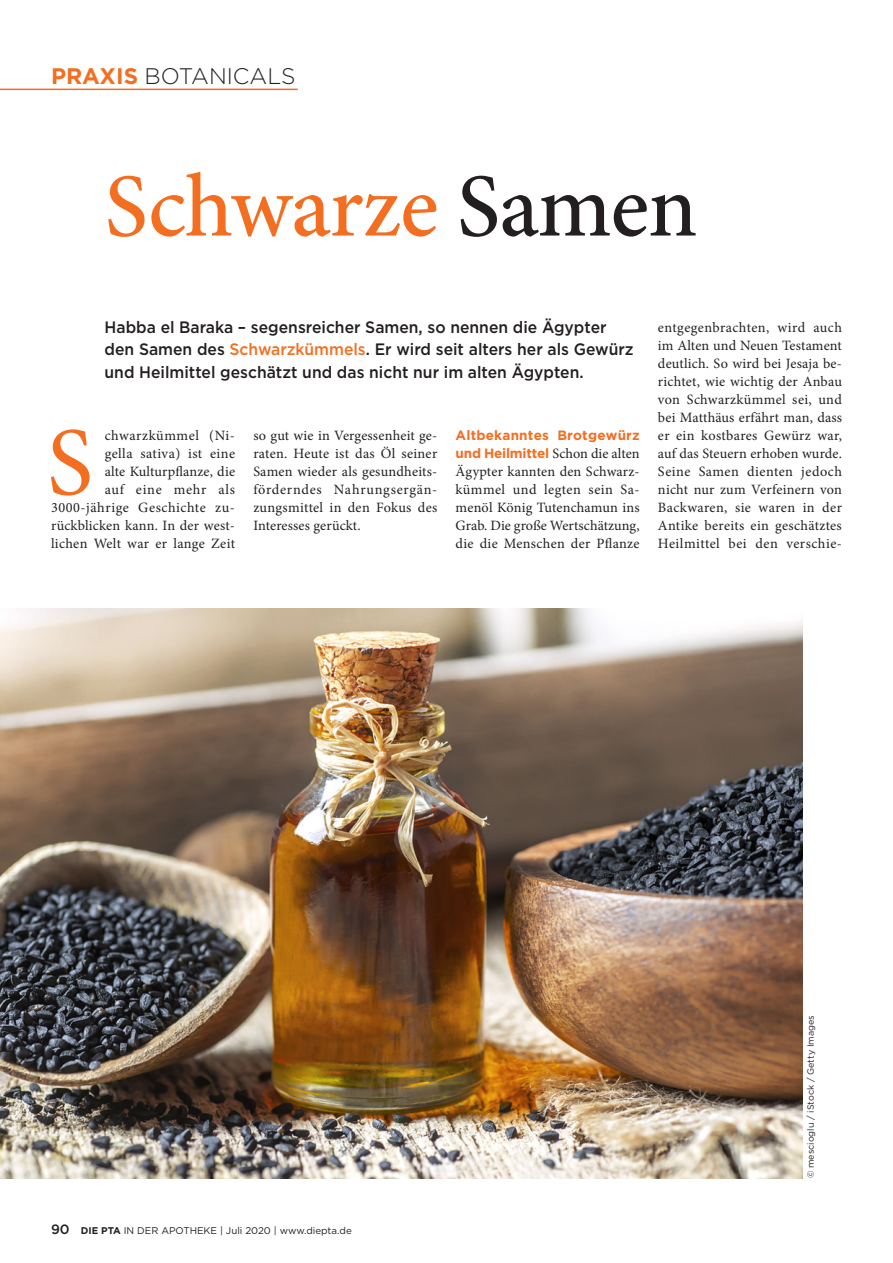
<style>
.page{position:relative;width:893px;height:1263px;background:#fff}
.page>*{position:absolute;margin:0;border:0;box-sizing:border-box;transform-origin:0 0}
.t1{font:97.35px "Minion Pro";color:#f36e21}
.t2{font:500 90px "Minion Pro";letter-spacing:-.01em;color:#f36e21}
.t3{font:300 22.5px "Gotham";color:#231f20}
.t4{font:500 16.5px/22.5px "Gotham";color:#231f20;scale:.95 1}
.t5{font:14.25px/18px "Minion Pro";letter-spacing:.02em;color:#231f20;text-align:justify}
.t6{font:700 13.5px/18px "Gotham";letter-spacing:.015em;color:#f36e21}
.t7{font:500 13.5px "Gotham";color:#231f20}
.t8{font:9.75px "Gotham";color:#231f20}
.t9{font:9px "Gotham";color:#231f20}
.s1{font-weight:700;color:#f36e21}
.s2{color:#231f20}
.s3{color:#f36e21}
.s4{font-family:"Minion Pro";font-weight:400;font-size:14.25px;color:#231f20}
.s5{font-weight:700}
</style>
<div class="page">
<hr style="left:0;top:89px;width:298px;height:1px;background:#f36e21">
<img style="left:0;top:608px;width:802px;height:570px">
<h3 class="t3" style="left:51px;top:62px;width:246px"><span class="s1">PRAXIS</span> BOTANICALS</h3>
<h2 class="t2" style="left:105px;top:146px;width:594px">Schwarze <span class="s2">Samen</span></h2>
<p class="t4" style="left:105px;top:315px;width:558px">Habba el Baraka – segensreicher Samen, so nennen die Ägypter den Samen des <span class="s3">Schwarzkümmels</span>. Er wird seit alters her als Gewürz und Heilmittel geschätzt und das nicht nur im alten Ägypten.</p>
<h1 class="t1" style="left:47px;top:398px;width:48px">S</h1>
<p class="t5" style="left:51px;top:427px;width:186px;text-align:right">chwarzkümmel (Ni-<br>gella sativa) ist eine<br>alte Kulturpflanze, die<br>auf eine mehr als<br>3000-jährige Geschichte zu&shy;rückblicken kann. In der west&shy;lichen Welt war er lange Zeit</p>
<p class="t5" style="left:253px;top:427px;width:186px">so gut wie in Vergessenheit ge&shy;raten. Heute ist das Öl seiner Samen wieder als gesundheits&shy;förderndes Nahrungsergän&shy;zungsmittel in den Fokus des Interesses gerückt.</p>
<p class="t6" style="left:456px;top:426px;width:186px">Altbekanntes Brotgewürz und Heilmittel <span class="s4">Schon die alten</span></p>
<p class="t5" style="left:456px;top:463px;width:186px">Ägypter kannten den Schwarz&shy;kümmel und legten sein Sa&shy;menöl König Tutenchamun ins Grab. Die große Wertschätzung, die die Menschen der Pflanze</p>
<p class="t5" style="left:658px;top:319px;width:186px">entgegenbrachten, wird auch im Alten und Neuen Testament deutlich. So wird bei Jesaja be&shy;richtet, wie wichtig der Anbau von Schwarzkümmel sei, und bei Matthäus erfährt man, dass er ein kostbares Gewürz war, auf das Steuern erhoben wurde.<br>Seine Samen dienten jedoch nicht nur zum Verfeinern von Backwaren, sie waren in der Antike bereits ein geschätztes Heilmittel bei den verschie-</p>
<p class="t7" style="left:51px;top:1220px;width:20px">90</p>
<p class="t8" style="left:81px;top:1224px;width:272px"><span class="s5">DIE PTA</span> IN DER APOTHEKE | Juli 2020 | www.diepta.de</p>
<p class="t9" style="left:805px;top:1178px;width:165px;rotate:-90deg">© mescioglu / iStock / Getty Images</p>
</div>
